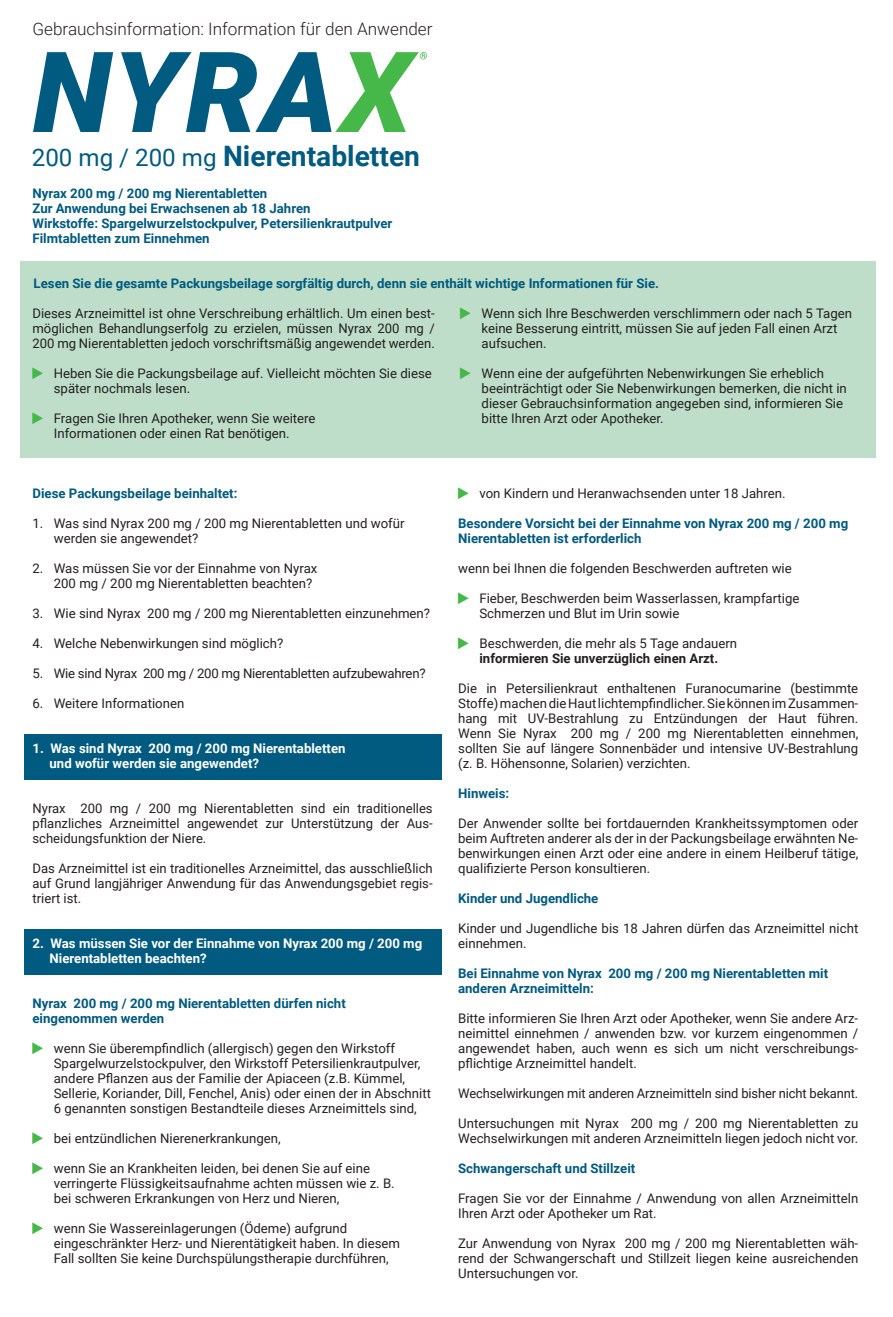
<style>
.page{position:relative;width:893px;height:1317px;background:#fff}
.page>*{position:absolute;margin:0;border:0;box-sizing:border-box;transform-origin:0 0}
.t1{font:700 28.2px "Roboto";color:#015a7f}
.t2{font:300 17.1px "Roboto";color:#231f20}
.t3{font:13.2px/15px "Roboto";color:#231f20}
.t4{font:700 13.2px/15px "Roboto";color:#015a7f}
.t5{font:700 13.2px/15px "Roboto";color:#fff}
.t6{font:13.2px "Roboto";letter-spacing:-.02em;color:#231f20}
.t7{font:700 13.2px "Roboto";color:#231f20}
.s1{font-weight:400;font-size:24.15px}
</style>
<div class="page">
<svg style="left:33px;top:52px;width:80px;height:80px"></svg>
<svg style="left:121px;top:52px;width:306px;height:80px"></svg>
<div style="left:24px;top:734px;width:417px;height:45px;background:#015a7f"></div>
<div style="left:24px;top:929px;width:417px;height:45px;background:#015a7f"></div>
<div style="left:20px;top:261px;width:854px;height:197px;background:#bedec9"></div>
<p class="t2" style="left:32px;top:17px;width:401px">Gebrauchsinformation: Information für den Anwender</p>
<h1 class="t1" style="left:32px;top:137px;width:389px"><span class="s1">200 mg / 200 mg</span> Nierentabletten</h1>
<p class="t4" style="left:32px;top:185px;width:361px">Nyrax 200 mg / 200 mg Nierentabletten<br>Zur Anwendung bei Erwachsenen ab 18 Jahren<br>Wirkstoffe: Spargelwurzelstockpulver, Petersilienkrautpulver Filmtabletten zum Einnehmen</p>
<p class="t4" style="left:34px;top:275px;width:626px">Lesen Sie die gesamte Packungsbeilage sorgfältig durch, denn sie enthält wichtige Informationen für Sie.</p>
<p class="t3" style="left:32px;top:305px;width:403px;text-align:justify">Dieses Arzneimittel ist ohne Verschreibung erhältlich. Um einen best&shy;möglichen Behandlungserfolg zu erzielen, müssen Nyrax 200 mg / 200 mg Nierentabletten jedoch vorschriftsmäßig angewendet werden.</p>
<p class="t3" style="left:54px;top:365px;width:379px">Heben Sie die Packungsbeilage auf. Vielleicht möchten Sie diese später nochmals lesen.</p>
<p class="t3" style="left:54px;top:410px;width:263px">Fragen Sie Ihren Apotheker, wenn Sie weitere<br>Informationen oder einen Rat benötigen.</p>
<p class="t4" style="left:32px;top:485px;width:206px">Diese Packungsbeilage beinhaltet:</p>
<p class="t3" style="left:54px;top:515px;width:352px;text-indent:-21px">1. Was sind Nyrax 200 mg / 200 mg Nierentabletten und wofür werden sie angewendet?</p>
<p class="t3" style="left:54px;top:560px;width:265px;text-indent:-21px">2. Was müssen Sie vor der Einnahme von Nyrax<br>200 mg / 200 mg Nierentabletten beachten?</p>
<p class="t3" style="left:32px;top:605px;width:399px">3. Wie sind Nyrax 200 mg / 200 mg Nierentabletten einzunehmen?</p>
<p class="t3" style="left:32px;top:635px;width:252px">4. Welche Nebenwirkungen sind möglich?</p>
<p class="t6" style="left:32px;top:664px;width:394px">5. Wie sind Nyrax 200 mg / 200 mg Nierentabletten aufzubewahren?</p>
<p class="t3" style="left:32px;top:695px;width:153px">6. Weitere Informationen</p>
<p class="t5" style="left:49px;top:740px;width:297px;text-indent:-17px">1. Was sind Nyrax 200 mg / 200 mg Nierentabletten und wofür werden sie angewendet?</p>
<p class="t3" style="left:32px;top:800px;width:401px;text-align:justify">Nyrax 200 mg / 200 mg Nierentabletten sind ein traditionelles pflanzliches Arzneimittel angewendet zur Unterstützung der Aus&shy;scheidungsfunktion der Niere.</p>
<p class="t3" style="left:32px;top:860px;width:401px;text-align:justify">Das Arzneimittel ist ein traditionelles Arzneimittel, das ausschließlich auf Grund langjähriger Anwendung für das Anwendungsgebiet regis&shy;triert ist.</p>
<p class="t5" style="left:49px;top:935px;width:374px;text-indent:-17px">2. Was müssen Sie vor der Einnahme von Nyrax 200 mg / 200 mg<br>Nierentabletten beachten?</p>
<p class="t4" style="left:32px;top:995px;width:314px">Nyrax 200 mg / 200 mg Nierentabletten dürfen nicht eingenommen werden</p>
<p class="t3" style="left:54px;top:1040px;width:378px">wenn Sie überempfindlich (allergisch) gegen den Wirkstoff Spargelwurzelstockpulver, den Wirkstoff Petersilienkrautpulver, andere Pflanzen aus der Familie der Apiaceen (z.B. Kümmel, Sellerie, Koriander, Dill, Fenchel, Anis) oder einen der in Abschnitt 6 genannten sonstigen Bestandteile dieses Arzneimittels sind,</p>
<p class="t3" style="left:54px;top:1130px;width:228px">bei entzündlichen Nierenerkrankungen,</p>
<p class="t3" style="left:54px;top:1160px;width:342px">wenn Sie an Krankheiten leiden, bei denen Sie auf eine verringerte Flüssigkeitsaufnahme achten müssen wie z. B. bei schweren Erkrankungen von Herz und Nieren,</p>
<p class="t3" style="left:54px;top:1220px;width:347px">wenn Sie Wassereinlagerungen (Ödeme) aufgrund eingeschränkter Herz- und Nierentätigkeit haben. In diesem<br>Fall sollten Sie keine Durchspülungstherapie durchführen,</p>
<p class="t3" style="left:481px;top:305px;width:372px">Wenn sich Ihre Beschwerden verschlimmern oder nach 5 Tagen keine Besserung eintritt, müssen Sie auf jeden Fall einen Arzt aufsuchen.</p>
<p class="t3" style="left:481px;top:365px;width:366px">Wenn eine der aufgeführten Nebenwirkungen Sie erheblich beeinträchtigt oder Sie Nebenwirkungen bemerken, die nicht in dieser Gebrauchsinformation angegeben sind, informieren Sie bitte Ihren Arzt oder Apotheker.</p>
<p class="t3" style="left:479px;top:485px;width:307px">von Kindern und Heranwachsenden unter 18 Jahren.</p>
<p class="t4" style="left:458px;top:515px;width:391px">Besondere Vorsicht bei der Einnahme von Nyrax 200 mg / 200 mg<br>Nierentabletten ist erforderlich</p>
<p class="t3" style="left:458px;top:560px;width:335px">wenn bei Ihnen die folgenden Beschwerden auftreten wie</p>
<p class="t3" style="left:479px;top:590px;width:321px">Fieber, Beschwerden beim Wasserlassen, krampfartige<br>Schmerzen und Blut im Urin sowie</p>
<p class="t3" style="left:479px;top:635px;width:259px">Beschwerden, die mehr als 5 Tage andauern</p>
<p class="t7" style="left:479px;top:649px;width:240px">informieren Sie unverzüglich einen Arzt.</p>
<p class="t3" style="left:458px;top:680px;width:401px;text-align:justify">Die in Petersilienkraut enthaltenen Furanocumarine (bestimmte Stoffe) machen die Haut lichtempfindlicher. Sie können im Zusammen&shy;hang mit UV-Bestrahlung zu Entzündungen der Haut führen.<br>Wenn Sie Nyrax 200 mg / 200 mg Nierentabletten einnehmen, sollten Sie auf längere Sonnenbäder und intensive UV-Bestrahlung (z. B. Höhensonne, Solarien) verzichten.</p>
<p class="t4" style="left:458px;top:785px;width:53px">Hinweis:</p>
<p class="t3" style="left:458px;top:815px;width:401px;text-align:justify">Der Anwender sollte bei fortdauernden Krankheitssymptomen oder beim Auftreten anderer als der in der Packungsbeilage erwähnten Ne&shy;benwirkungen einen Arzt oder eine andere in einem Heilberuf tätige, qualifizierte Person konsultieren.</p>
<p class="t4" style="left:458px;top:890px;width:142px">Kinder und Jugendliche</p>
<p class="t3" style="left:458px;top:920px;width:401px">Kinder und Jugendliche bis 18 Jahren dürfen das Arzneimittel nicht einnehmen.</p>
<p class="t4" style="left:458px;top:965px;width:371px">Bei Einnahme von Nyrax 200 mg / 200 mg Nierentabletten mit anderen Arzneimitteln:</p>
<p class="t3" style="left:458px;top:1010px;width:401px;text-align:justify">Bitte informieren Sie Ihren Arzt oder Apotheker, wenn Sie andere Arz&shy;neimittel einnehmen / anwenden bzw. vor kurzem eingenommen / angewendet haben, auch wenn es sich um nicht verschreibungs&shy;pflichtige Arzneimittel handelt.</p>
<p class="t3" style="left:458px;top:1085px;width:401px">Wechselwirkungen mit anderen Arzneimitteln sind bisher nicht bekannt.</p>
<p class="t3" style="left:458px;top:1115px;width:401px">Untersuchungen mit Nyrax 200 mg / 200 mg Nierentabletten zu<br>Wechselwirkungen mit anderen Arzneimitteln liegen jedoch nicht vor.</p>
<p class="t4" style="left:458px;top:1160px;width:178px">Schwangerschaft und Stillzeit</p>
<p class="t3" style="left:458px;top:1190px;width:401px">Fragen Sie vor der Einnahme / Anwendung von allen Arzneimitteln<br>Ihren Arzt oder Apotheker um Rat.</p>
<p class="t3" style="left:458px;top:1235px;width:401px;text-align:justify">Zur Anwendung von Nyrax 200 mg / 200 mg Nierentabletten wäh&shy;rend der Schwangerschaft und Stillzeit liegen keine ausreichenden Untersuchungen vor.</p>
</div>
